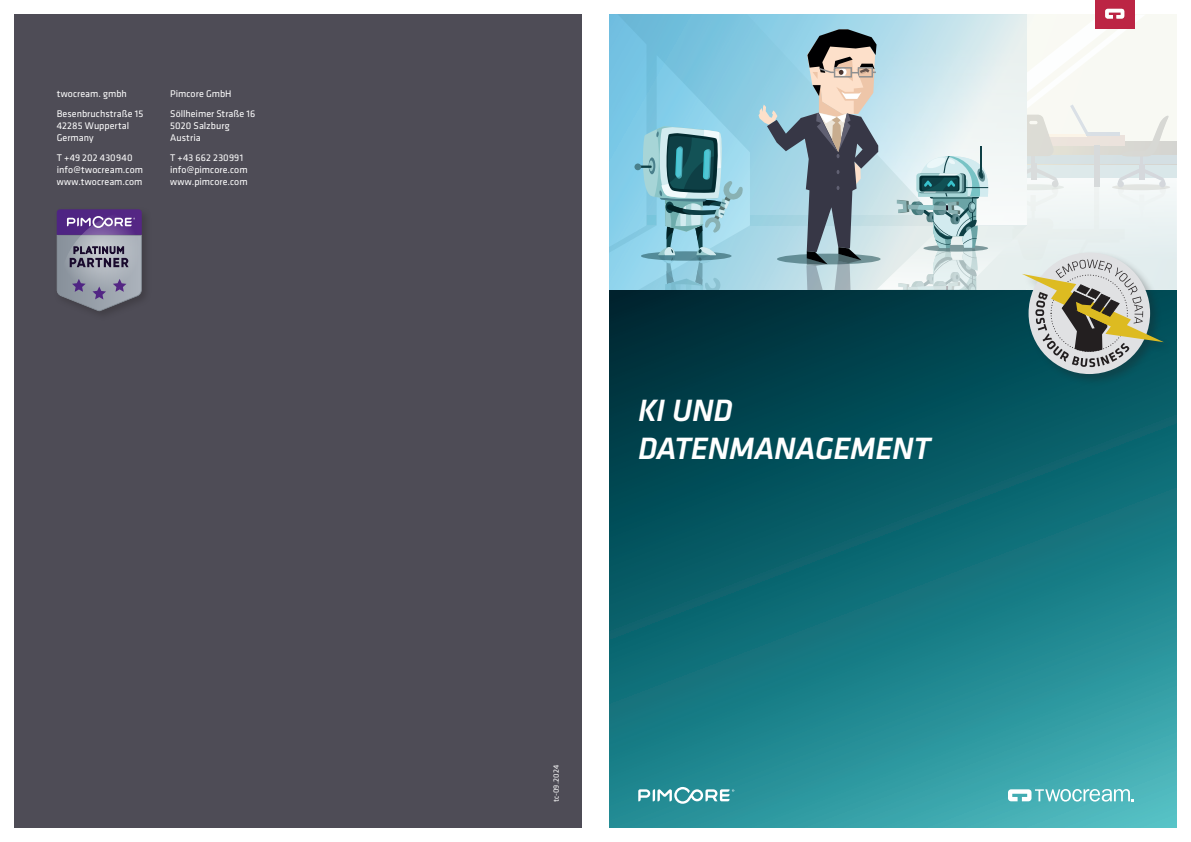
<style>
.page{position:relative;width:1191px;height:842px;background:#fff}
.page>*{position:absolute;margin:0;border:0;box-sizing:border-box;transform-origin:0 0}
.t1{font:italic 500 32px/38px "Klavika";letter-spacing:-.015em;color:#fff}
.t2{font:10px/12px "Klavika";letter-spacing:.005em;color:#fff}
.t3{font:8px "Klavika";letter-spacing:.02em;color:#fff}
</style>
<div class="page">
<svg style="left:609px;top:289px;width:567px;height:539px;background:#15707a"></svg>
<div style="left:14px;top:14px;width:567px;height:814px;background:#4e4c56"></div>
<div style="left:57px;top:209px;width:85px;height:26px;background:#512583"></div>
<svg style="left:81px;top:228px;width:53px;height:7px"></svg>
<svg style="left:67px;top:216px;width:68px;height:12px"></svg>
<svg style="left:57px;top:235px;width:85px;height:76px;background:#8a8d9a"></svg>
<svg style="left:609px;top:14px;width:141px;height:275px;background:#7fc0d5"></svg>
<div style="left:1022px;top:250px;width:152px;height:136px;background:#231f20;opacity:.3"></div>
<div style="left:1094px;top:0;width:40px;height:28px;background:#bc2544"></div>
<svg style="left:758px;top:9px;width:418px;height:358px"></svg>
<svg style="left:638px;top:787px;width:96px;height:17px"></svg>
<svg style="left:1008px;top:789px;width:126px;height:12px"></svg>
<p class="t2" style="left:57px;top:84px;width:88px;line-height:20px">twocream. gmbh<br>Besenbruchstraße 15</p>
<p class="t2" style="left:57px;top:120px;width:74px">42285 Wuppertal<br>Germany</p>
<p class="t2" style="left:57px;top:152px;width:88px">T +49 202 430940 info@twocream.com www.twocream.com</p>
<p class="t2" style="left:170px;top:84px;width:87px;line-height:20px">Pimcore GmbH<br>Söllheimer Straße 16</p>
<p class="t2" style="left:170px;top:120px;width:61px">5020 Salzburg<br>Austria</p>
<p class="t2" style="left:170px;top:152px;width:79px">T +43 662 230991 info@pimcore.com www.pimcore.com</p>
<h1 class="t1" style="left:638px;top:391px;width:294px">KI UND<br>DATENMANAGEMENT</h1>
<p class="t3" style="left:551px;top:802px;width:38px;rotate:-90deg">tc-09.2024</p>
</div>
